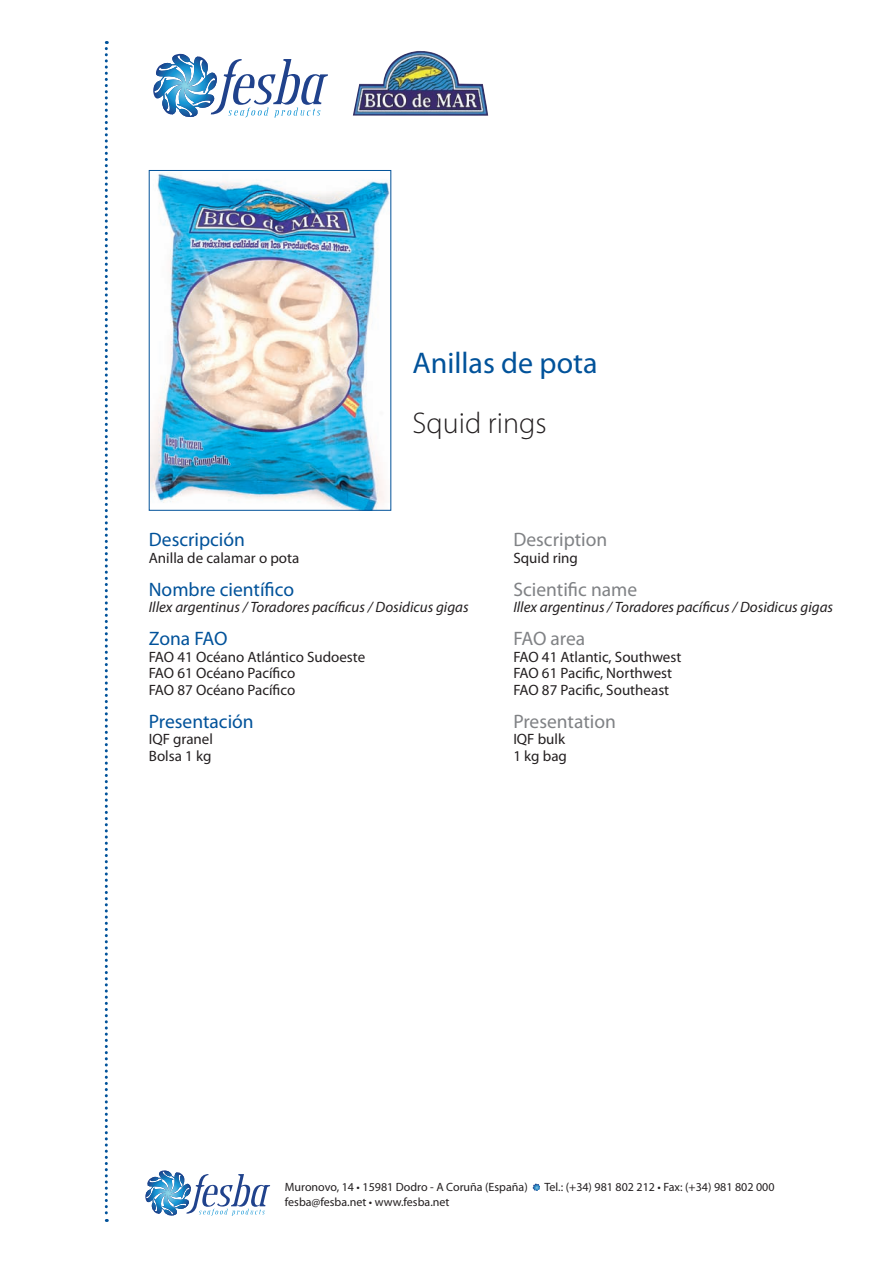
<style>
.page{position:relative;width:893px;height:1263px;background:#fff}
.page>*{position:absolute;margin:0;border:0;box-sizing:border-box;transform-origin:0 0}
.t1{font:30px "Myriad Pro";color:#01529a}
.t2{font:300 30px "Myriad Pro";color:#231f20}
.t3{font:19.5px "Myriad Pro";color:#01529a}
.t4{font:19.5px "Myriad Pro";color:#808285}
.t5{font:15px/16.5px "Myriad Pro";color:#231f20}
.t6{font:italic 15px "Myriad Pro";color:#231f20}
.t7{font:12px "Myriad Pro";color:#231f20}
</style>
<div class="page">
<svg style="left:145px;top:1170px;width:125px;height:46px"></svg>
<svg style="left:533px;top:1183px;width:7px;height:8px"></svg>
<svg style="left:105px;top:41px;width:3px;height:1181px"></svg>
<img style="left:353px;top:51px;width:135px;height:65px">
<svg style="left:153px;top:54px;width:175px;height:64px"></svg>
<img style="left:151px;top:173px;width:238px;height:336px">
<div style="left:149px;top:170px;width:242px;height:341px;border:1px solid #01529a"></div>
<h1 class="t1" style="left:412px;top:345px;width:187px">Anillas de pota</h1>
<h1 class="t2" style="left:412px;top:405px;width:136px">Squid rings</h1>
<h2 class="t3" style="left:149px;top:528px;width:98px">Descripción</h2>
<p class="t5" style="left:149px;top:549px;width:152px">Anilla de calamar o pota</p>
<h2 class="t3" style="left:149px;top:577px;width:147px">Nombre científico</h2>
<p class="t6" style="left:149px;top:598px;width:321px">Illex argentinus / Toradores pacíficus / Dosidicus gigas</p>
<h2 class="t3" style="left:149px;top:627px;width:80px">Zona FAO</h2>
<p class="t5" style="left:149px;top:648px;width:218px">FAO 41 Océano Atlántico Sudoeste<br>FAO 61 Océano Pacífico<br>FAO 87 Océano Pacífico</p>
<h2 class="t3" style="left:149px;top:709px;width:106px">Presentación</h2>
<p class="t5" style="left:149px;top:731px;width:66px">IQF granel<br>Bolsa 1 kg</p>
<h2 class="t4" style="left:513px;top:528px;width:95px">Description</h2>
<p class="t5" style="left:513px;top:549px;width:66px">Squid ring</p>
<h2 class="t4" style="left:513px;top:577px;width:125px">Scientific name</h2>
<p class="t6" style="left:513px;top:598px;width:321px">Illex argentinus / Toradores pacíficus / Dosidicus gigas</p>
<h2 class="t4" style="left:513px;top:627px;width:73px">FAO area</h2>
<p class="t5" style="left:513px;top:648px;width:169px">FAO 41 Atlantic, Southwest<br>FAO 61 Pacific, Northwest<br>FAO 87 Pacific, Southeast</p>
<h2 class="t4" style="left:513px;top:709px;width:104px">Presentation</h2>
<p class="t5" style="left:513px;top:731px;width:55px">IQF bulk<br>1 kg bag</p>
<p class="t7" style="left:285px;top:1180px;width:244px">Muronovo, 14 • 15981 Dodro - A Coruña (España)</p>
<p class="t7" style="left:544px;top:1180px;width:232px">Tel.: (+34) 981 802 212 • Fax: (+34) 981 802 000</p>
<p class="t7" style="left:285px;top:1195px;width:166px">fesba@fesba.net • www.fesba.net</p>
</div>
